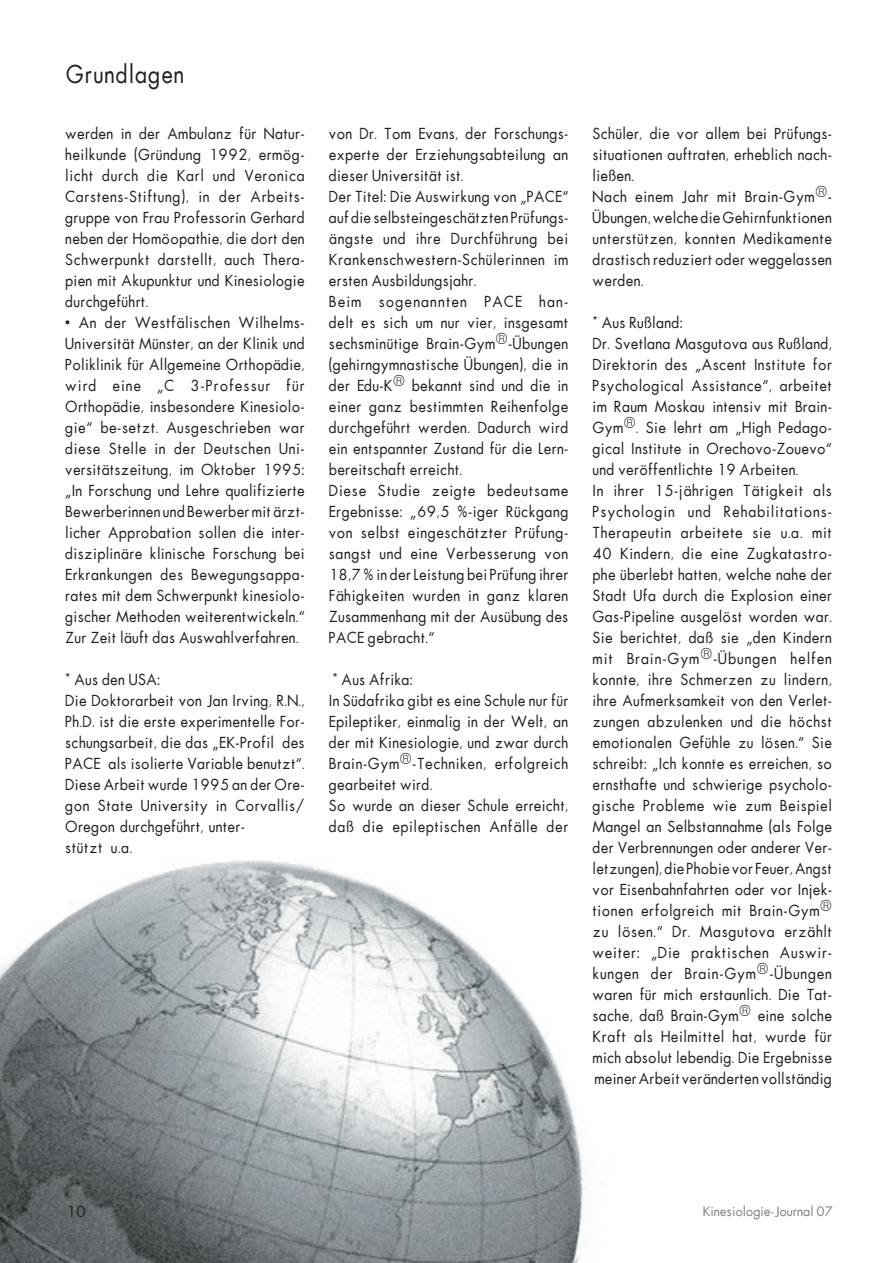
<style>
.page{position:relative;width:893px;height:1263px;background:#fff}
.page>*{position:absolute;margin:0;border:0;box-sizing:border-box;transform-origin:0 0}
.t1{font:24px "Futura ICG Book";letter-spacing:.05em;color:#231f20;scale:.9 1}
.t2{font:15px "Futura ICG Book";color:#231f20}
.t3{font:14.85px/21px "Futura ICG Book";letter-spacing:.025em;color:#231f20;scale:.96 1}
.t4{font:12.75px "Futura ICG Book";color:#808285}
</style>
<div class="page">
<img style="left:0;top:860px;width:589px;height:403px">
<h1 class="t1" style="left:66px;top:58px;width:133px">Grundlagen</h1>
<p class="t3" style="left:65px;top:123px;width:251px;text-align:justify">werden in der Ambulanz für Natur&shy;heilkunde (Gründung 1992, ermög&shy;licht durch die Karl und Veronica Carstens-Stiftung), in der Arbeits&shy;gruppe von Frau Professorin Gerhard neben der Homöopathie, die dort den Schwerpunkt darstellt, auch Thera&shy;pien mit Akupunktur und Kinesiologie durchgeführt.</p>
<p class="t3" style="left:65px;top:312px;width:251px;text-align:justify">• An der Westfälischen Wilhelms-Universität Münster, an der Klinik und Poliklinik für Allgemeine Orthopädie, wird eine „C 3-Professur für Orthopädie, insbesondere Kinesiolo&shy;gie“ be-setzt. Ausgeschrieben war diese Stelle in der Deutschen Uni&shy;versitätszeitung, im Oktober 1995: „In Forschung und Lehre qualifizierte Bewerberinnen und Bewerber mit ärzt&shy;licher Approbation sollen die inter&shy;disziplinäre klinische Forschung bei Erkrankungen des Bewegungsappa&shy;rates mit dem Schwerpunkt kinesiolo&shy;gischer Methoden weiterentwickeln.“ Zur Zeit läuft das Auswahlverfahren.</p>
<p class="t3" style="left:65px;top:669px;width:251px">* Aus den USA:<br>Die Doktorarbeit von Jan Irving, R.N.,<br>Ph.D. ist die erste experimentelle For&shy;schungsarbeit, die das „EK-Profil des<br>PACE als isolierte Variable benutzt“.<br>Diese Arbeit wurde 1995 an der Ore&shy;gon State University in Corvallis/<br>Oregon durchgeführt, unter-<br>stützt u.a.</p>
<p class="t3" style="left:329px;top:123px;width:251px">von Dr. Tom Evans, der Forschungs&shy;experte der Erziehungsabteilung an dieser Universität ist.<br>Der Titel: Die Auswirkung von „PACE“ auf die selbsteingeschätzten Prüfungs&shy;ängste und ihre Durchführung bei Krankenschwestern-Schülerinnen im ersten Ausbildungsjahr.<br>Beim sogenannten PACE han&shy;delt es sich um nur vier, insgesamt sechsminütige Brain-Gym®-Übungen (gehirngymnastische Übungen), die in der Edu-K® bekannt sind und die in einer ganz bestimmten Reihenfolge durchgeführt werden. Dadurch wird ein entspannter Zustand für die Lern&shy;bereitschaft erreicht.<br>Diese Studie zeigte bedeutsame Ergebnisse: „69,5 %-iger Rückgang von selbst eingeschätzter Prüfung&shy;sangst und eine Verbesserung von 18,7 % in der Leistung bei Prüfung ihrer Fähigkeiten wurden in ganz klaren Zusammenhang mit der Ausübung des PACE gebracht.“</p>
<p class="t3" style="left:329px;top:669px;width:251px">* Aus Afrika:<br>In Südafrika gibt es eine Schule nur für<br>Epileptiker, einmalig in der Welt, an der mit Kinesiologie, und zwar durch<br>Brain-Gym®-Techniken, erfolgreich gearbeitet wird.<br>So wurde an dieser Schule erreicht, daß die epileptischen Anfälle der</p>
<p class="t3" style="left:593px;top:123px;width:251px">Schüler, die vor allem bei Prüfungs&shy;situationen auftraten, erheblich nach&shy;ließen.<br>Nach einem Jahr mit Brain-Gym®-<br>Übungen, welche die Gehirnfunktionen unterstützen, konnten Medikamente drastisch reduziert oder weggelassen werden.</p>
<p class="t3" style="left:593px;top:312px;width:251px">* Aus Rußland:<br>Dr. Svetlana Masgutova aus Rußland, Direktorin des „Ascent Institute for Psychological Assistance“, arbeitet im Raum Moskau intensiv mit Brain-Gym®. Sie lehrt am „High Pedago&shy;gical Institute in Orechovo-Zouevo“ und veröffentlichte 19 Arbeiten.<br>In ihrer 15-jährigen Tätigkeit als Psychologin und Rehabilitations-Therapeutin arbeitete sie u.a. mit 40 Kindern, die eine Zugkatastro&shy;phe überlebt hatten, welche nahe der Stadt Ufa durch die Explosion einer Gas-Pipeline ausgelöst worden war.<br>Sie berichtet, daß sie „den Kindern mit Brain-Gym®-Übungen helfen konnte, ihre Schmerzen zu lindern, ihre Aufmerksamkeit von den Verlet&shy;zungen abzulenken und die höchst emotionalen Gefühle zu lösen.“ Sie schreibt: „Ich konnte es erreichen, so ernsthafte und schwierige psycholo&shy;gische Probleme wie zum Beispiel Mangel an Selbstannahme (als Folge der Verbrennungen oder anderer Ver&shy;letzungen), die Phobie vor Feuer, Angst vor Eisenbahnfahrten oder vor Injek&shy;tionen erfolgreich mit Brain-Gym® zu lösen.“ Dr. Masgutova erzählt weiter: „Die praktischen Auswir&shy;kungen der Brain-Gym®-Übungen waren für mich erstaunlich. Die Tat&shy;sache, daß Brain-Gym® eine solche Kraft als Heilmittel hat, wurde für mich absolut lebendig. Die Ergebnisse meiner Arbeit veränderten vollständig</p>
<p class="t2" style="left:66px;top:1202px;width:21px">10</p>
<p class="t4" style="left:703px;top:1203px;width:132px">Kinesiologie-Journal 07</p>
</div>
